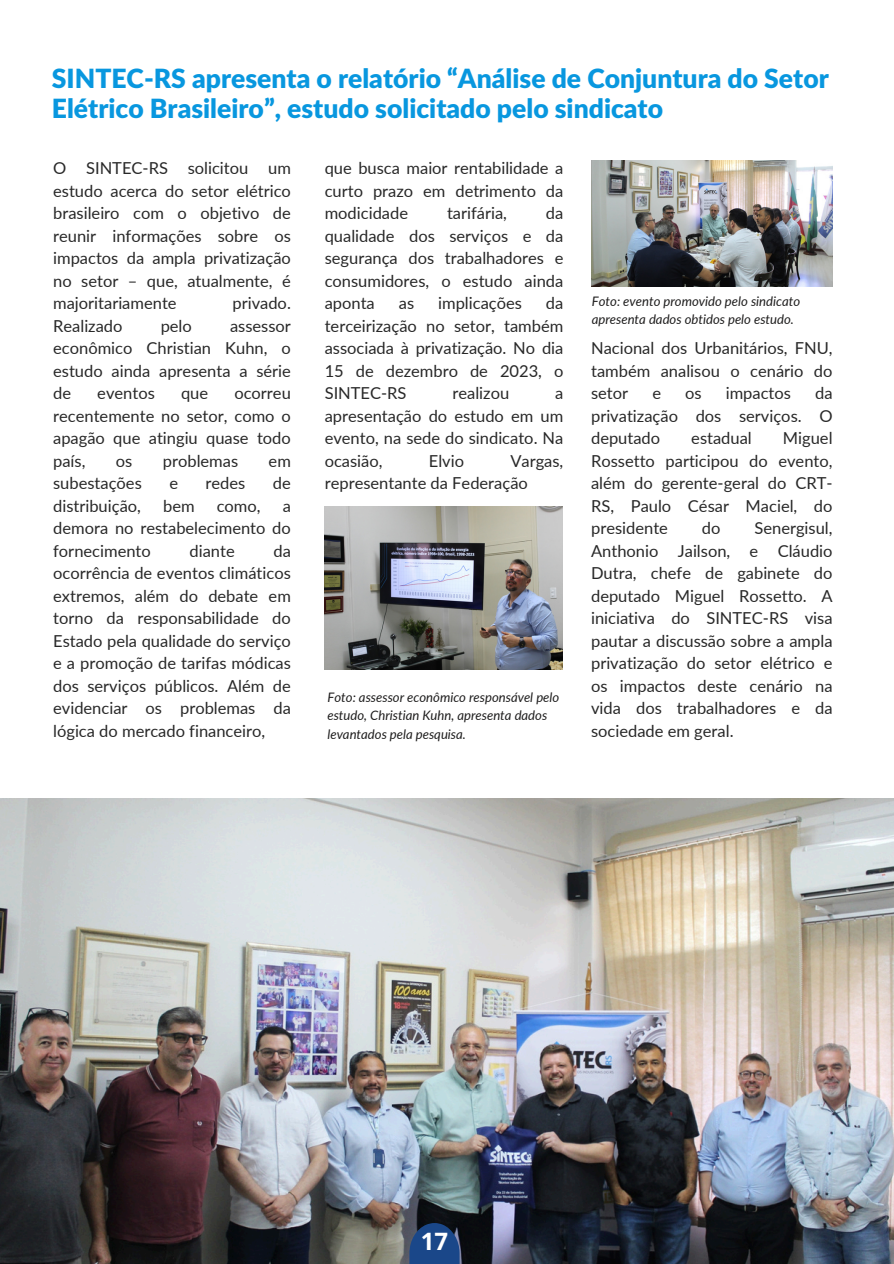
<style>
.page{position:relative;width:894px;height:1264px;background:#fff}
.page>*{position:absolute;margin:0;border:0;box-sizing:border-box;transform-origin:0 0}
.t1{font:900 26.4px/30.3px "Lato Latin";color:#0897df}
.t2{font:700 24px "Open Sans";color:#fff}
.t3{font:16.5px/22.5px "Lato";color:#282828;text-align:justify}
.t4{font:italic 13.05px/18.1px "Lato";color:#1e1d1d}
</style>
<div class="page">
<img style="left:324px;top:507px;width:238px;height:162px">
<img style="left:0;top:798px;width:893px;height:465px">
<svg style="left:409px;top:1222px;width:50px;height:41px;fill:#1a4789"></svg>
<img style="left:591px;top:160px;width:241px;height:126px">
<h2 class="t1" style="left:52px;top:65px;width:778px">SINTEC-RS apresenta o relatório “Análise de Conjuntura do Setor<br>Elétrico Brasileiro”, estudo solicitado pelo sindicato</h2>
<h1 class="t3" style="left:53px;top:156px;width:239px">O SINTEC-RS solicitou um estudo acerca do setor elétrico brasileiro com o objetivo de reunir informações sobre os impactos da ampla privatização no setor – que, atualmente, é majoritariamente</h1>
<h1 class="t3" style="left:232px;top:291px;width:60px">privado.</h1>
<h1 class="t3" style="left:53px;top:314px;width:71px">Realizado</h1>
<h1 class="t3" style="left:161px;top:314px;width:33px">pelo</h1>
<h1 class="t3" style="left:53px;top:314px;width:239px;text-indent:177px">assessor econômico Christian Kuhn, o estudo ainda apresenta a série de</h1>
<h1 class="t3" style="left:97px;top:381px;width:59px">eventos</h1>
<h1 class="t3" style="left:181px;top:381px;width:29px">que</h1>
<h1 class="t3" style="left:53px;top:381px;width:239px;text-indent:181px">ocorreu recentemente no setor, como o apagão que atingiu quase todo país,</h1>
<h1 class="t3" style="left:116px;top:449px;width:18px">os</h1>
<h1 class="t3" style="left:163px;top:449px;width:77px">problemas</h1>
<h1 class="t3" style="left:268px;top:449px;width:24px">em</h1>
<h1 class="t3" style="left:53px;top:471px;width:90px">subestações</h1>
<h1 class="t3" style="left:169px;top:471px;width:10px">e</h1>
<h1 class="t3" style="left:205px;top:471px;width:41px">redes</h1>
<h1 class="t3" style="left:273px;top:471px;width:19px">de</h1>
<h1 class="t3" style="left:53px;top:494px;width:89px">distribuição,</h1>
<h1 class="t3" style="left:163px;top:494px;width:33px">bem</h1>
<h1 class="t3" style="left:217px;top:494px;width:45px">como,</h1>
<h1 class="t3" style="left:53px;top:494px;width:239px;text-indent:229px">a demora no restabelecimento do fornecimento</h1>
<h1 class="t3" style="left:53px;top:539px;width:239px;text-indent:220px">da ocorrência de eventos climáticos extremos, além do debate em torno da responsabilidade do Estado pela qualidade do serviço e a promoção de tarifas módicas dos serviços públicos. Além de evidenciar os problemas da lógica do mercado financeiro,</h1>
<h1 class="t3" style="left:189px;top:539px;width:47px">diante</h1>
<p class="t3" style="left:324px;top:156px;width:240px">que busca maior rentabilidade a curto prazo em detrimento da modicidade</p>
<p class="t3" style="left:324px;top:201px;width:240px;text-indent:221px">da qualidade dos serviços e da segurança dos trabalhadores e consumidores, o estudo ainda aponta</p>
<p class="t3" style="left:447px;top:201px;width:61px">tarifária,</p>
<p class="t3" style="left:324px;top:291px;width:240px;text-indent:221px">da terceirização no setor, também associada à privatização. No dia 15 de dezembro de 2023, o SINTEC-RS</p>
<p class="t3" style="left:398px;top:291px;width:17px">as</p>
<p class="t3" style="left:438px;top:291px;width:85px">implicações</p>
<p class="t3" style="left:452px;top:381px;width:58px">realizou</p>
<p class="t3" style="left:324px;top:381px;width:240px;text-indent:230px">a apresentação do estudo em um evento, na sede do sindicato. Na ocasião,</p>
<p class="t3" style="left:428px;top:449px;width:37px">Elvio</p>
<p class="t3" style="left:324px;top:449px;width:240px;text-indent:185px">Vargas, representante da Federação</p>
<p class="t4" style="left:327px;top:688px;width:233px">Foto: assessor econômico responsável pelo estudo, Christian Kuhn, apresenta dados levantados pela pesquisa.</p>
<p class="t4" style="left:591px;top:291px;width:210px">Foto: evento promovido pelo sindicato apresenta dados obtidos pelo estudo.</p>
<h2 class="t3" style="left:591px;top:336px;width:243px">Nacional dos Urbanitários, FNU, também analisou o cenário do setor</h2>
<h2 class="t3" style="left:591px;top:381px;width:243px;text-indent:224px">da privatização dos serviços. O deputado</h2>
<h2 class="t3" style="left:652px;top:381px;width:10px">e</h2>
<h2 class="t3" style="left:685px;top:381px;width:18px">os</h2>
<h2 class="t3" style="left:725px;top:381px;width:67px">impactos</h2>
<h2 class="t3" style="left:591px;top:426px;width:243px;text-indent:192px">Miguel Rossetto participou do evento, além do gerente-geral do CRT-RS, Paulo César Maciel, do presidente</h2>
<h2 class="t3" style="left:691px;top:426px;width:62px">estadual</h2>
<h2 class="t3" style="left:591px;top:516px;width:243px;text-indent:163px">Senergisul, Anthonio Jailson, e Cláudio Dutra, chefe de gabinete do deputado Miguel Rossetto. A iniciativa do SINTEC-RS visa pautar a discussão sobre a ampla privatização do setor elétrico e os impactos deste cenário na vida dos trabalhadores e da sociedade em geral.</h2>
<h2 class="t3" style="left:701px;top:516px;width:20px">do</h2>
<h2 class="t2" style="left:420px;top:1224px;width:29px">17</h2>
</div>
